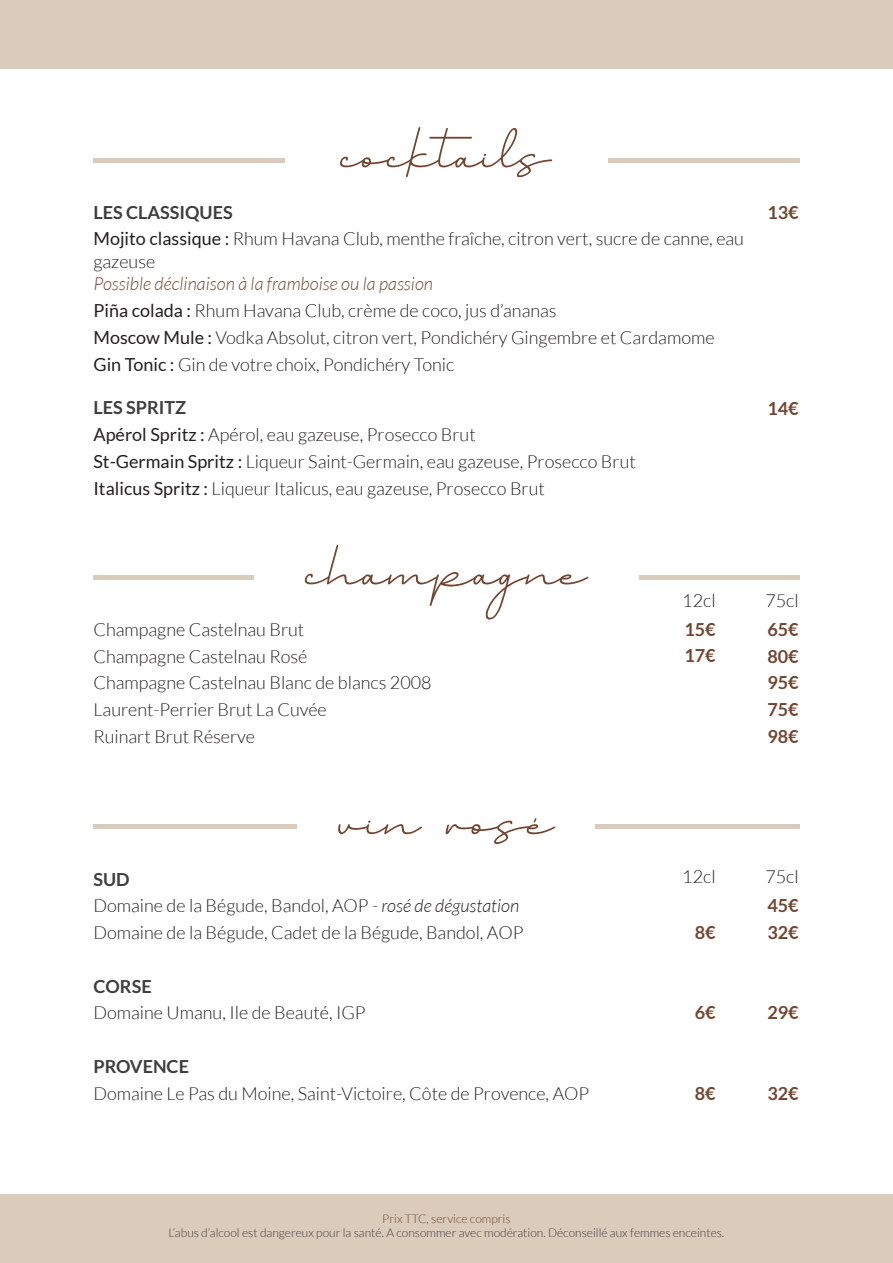
<style>
.page{position:relative;width:893px;height:1263px;background:#fff}
.page>*{position:absolute;margin:0;border:0;box-sizing:border-box;transform-origin:0 0}
.t1{font:105px "Billion Miraclespersonaluse";color:#724530}
.t2{font:300 18px/26.7px "Lato";color:#231f20}
.t3{font:700 18px/26.7px "Lato";color:#724530}
.t4{font:700 18px "Lato";color:#3e3e3f}
.t5{font:300 12px "Lato";color:#3e3e3f}
.t6{font:300 12px "Lato";color:#724530}
.s1{font-weight:700;color:#3e3e3f}
.s2{font-weight:400}
.s3{font-style:italic;color:#724530}
.s4{font-style:italic}
</style>
<div class="page">
<hr style="left:93px;top:575px;width:706px;height:4px;background:#dacbbb">
<div style="left:254px;top:567px;width:385px;height:20px;background:#fff"></div>
<div style="left:0;top:0;width:893px;height:68px;background:#dacbbb"></div>
<div style="left:0;top:1195px;width:893px;height:68px;background:#dacbbb"></div>
<hr style="left:93px;top:158px;width:706px;height:4px;background:#dacbbb">
<div style="left:285px;top:150px;width:323px;height:20px;background:#fff"></div>
<hr style="left:93px;top:825px;width:706px;height:4px;background:#dacbbb">
<div style="left:298px;top:817px;width:297px;height:20px;background:#fff"></div>
<h1 class="t1" style="left:341px;top:110px;width:211px">cocktails</h1>
<p class="t2" style="left:93px;top:199px;width:652px"><span class="s1">LES CLASSIQUES<br></span><span class="s2">Mojito classique :</span> Rhum Havana Club, menthe fraîche, citron vert, sucre de canne, eau</p>
<p class="t2" style="left:93px;top:248px;width:63px">gazeuse</p>
<p class="t2" style="left:93px;top:271px;width:623px"><span class="s3">Possible déclinaison à la framboise ou la passion<br></span><span class="s2">Piña colada :</span> Rhum Havana Club, crème de coco, jus d’ananas<br><span class="s2">Moscow Mule :</span> Vodka Absolut, citron vert, Pondichéry Gingembre et Cardamome <span class="s2">Gin Tonic :</span> Gin de votre choix, Pondichéry Tonic</p>
<p class="t2" style="left:93px;top:395px;width:544px"><span class="s1">LES SPRITZ<br></span><span class="s2">Apérol Spritz :</span> Apérol, eau gazeuse, Prosecco Brut<br><span class="s2">St-Germain Spritz :</span> Liqueur Saint-Germain, eau gazeuse, Prosecco Brut <span class="s2">Italicus Spritz :</span> Liqueur Italicus, eau gazeuse, Prosecco Brut</p>
<p class="t3" style="left:767px;top:199px;width:33px">13€</p>
<p class="t3" style="left:767px;top:395px;width:33px">14€</p>
<h1 class="t1" style="left:305px;top:527px;width:283px">champagne</h1>
<p class="t2" style="left:682px;top:587px;width:35px">12cl</p>
<p class="t2" style="left:765px;top:587px;width:35px">75cl</p>
<p class="t2" style="left:93px;top:616px;width:340px">Champagne Castelnau Brut<br>Champagne Castelnau Rosé<br>Champagne Castelnau Blanc de blancs 2008<br>Laurent-Perrier Brut La Cuvée<br>Ruinart Brut Réserve</p>
<p class="t3" style="left:684px;top:615px;width:33px">15€<br>17€</p>
<h1 class="t1" style="left:338px;top:777px;width:217px">vin rosé</h1>
<p class="t3" style="left:767px;top:616px;width:33px;text-align:justify">65€ 80€ 95€ 75€ 98€</p>
<p class="t2" style="left:93px;top:866px;width:431px"><span class="s1">SUD<br></span>Domaine de la Bégude, Bandol, AOP - <span class="s4">rosé de dégustation<br></span>Domaine de la Bégude, Cadet de la Bégude, Bandol, AOP</p>
<p class="t4" style="left:93px;top:976px;width:60px">CORSE</p>
<p class="t2" style="left:93px;top:999px;width:274px">Domaine Umanu, Ile de Beauté, IGP</p>
<p class="t4" style="left:93px;top:1056px;width:97px">PROVENCE</p>
<p class="t2" style="left:93px;top:1080px;width:497px">Domaine Le Pas du Moine, Saint-Victoire, Côte de Provence, AOP</p>
<p class="t2" style="left:682px;top:863px;width:35px">12cl</p>
<p class="t2" style="left:765px;top:863px;width:35px">75cl</p>
<p class="t3" style="left:695px;top:919px;width:22px">8€</p>
<p class="t3" style="left:695px;top:999px;width:22px">6€</p>
<p class="t3" style="left:695px;top:1079px;width:22px">8€</p>
<p class="t3" style="left:767px;top:892px;width:33px">45€<br>32€</p>
<p class="t3" style="left:767px;top:999px;width:33px">29€</p>
<p class="t3" style="left:767px;top:1079px;width:33px">32€</p>
<p class="t6" style="left:382px;top:1212px;width:130px">Prix TTC, service compris</p>
<p class="t5" style="left:169px;top:1226px;width:557px">L’abus d’alcool est dangereux pour la santé. A consommer avec modération. Déconseillé aux femmes enceintes.</p>
</div>
